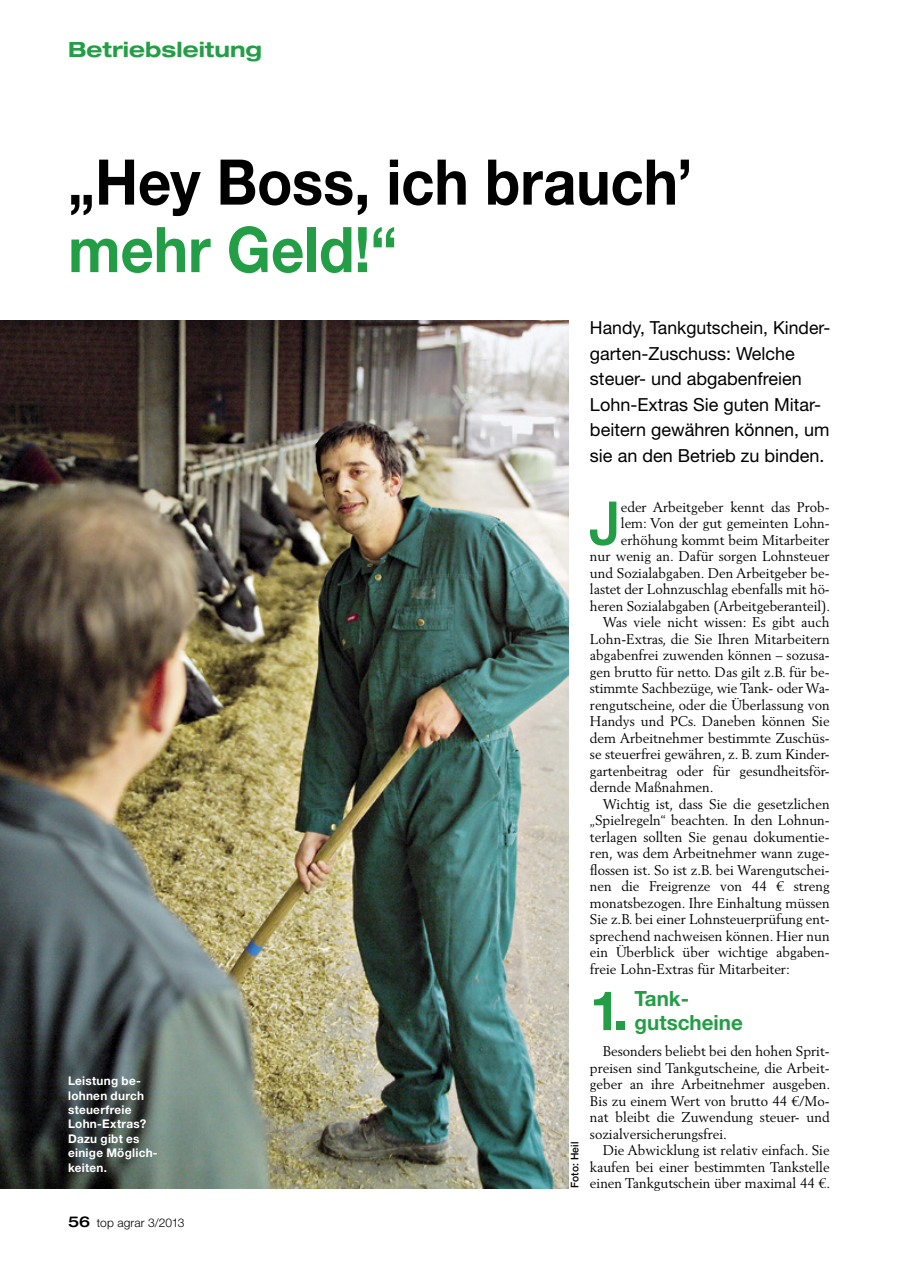
<style>
.page{position:relative;width:902px;height:1263px;background:#fff}
.page>*{position:absolute;margin:0;border:0;box-sizing:border-box;transform-origin:0 0}
.Titel{font:700 63px/67.5px "Helvetica Neue LT";color:#000;scale:.92 1}
.Initial_3zeilig{font:500 60.15px "Helvetica Neue LT";color:#239e46}
.Zwiunterpunkt{font:700 54.6px "Helvetica Neue LT";color:#239e46}
.t1{font:700 expanded 21px "Helvetica Neue LT";color:#239e46}
.Zwiunterpunkt-2{font:700 21px/24px "Helvetica Neue LT";color:#239e46}
.Vorspann{font:18px/25.5px "Helvetica Neue LT";color:#000}
.Bodytext{font:13.95px/16.5px "Berling LT";color:#000;text-align:justify}
.Initial_3zeilig-2{font:13.95px/16.5px "Berling LT";color:#000;text-align:right}
.BU{font:700 12px/14.4px "Helvetica Neue LT";letter-spacing:.02em;color:#fff}
.t2{font:300 12px "Helvetica Neue LT";letter-spacing:.01em;color:#000}
.Bildnachweis{font:500 10.5px "Helvetica Neue LT";letter-spacing:.015em;color:#000}
.s1{color:#239e46}
.s2{font-weight:500;font-stretch:expanded;font-size:15px}
</style>
<div class="page">
<img style="left:0;top:320px;width:568px;height:868px">
<p class="t1" style="left:68px;top:36px;width:195px">Betriebsleitung</p>
<p class="Titel" style="left:68px;top:147px;width:680px">„Hey Boss, ich brauch’ <span class="s1">mehr Geld!“</span></p>
<p class="BU" style="left:68px;top:1073px;width:91px">Leistung be&shy;lohnen durch steuerfreie<br>Lohn-Extras?<br>Dazu gibt es einige Möglich&shy;keiten.</p>
<p class="t2" style="left:68px;top:1215px;width:118px"><span class="s2">56</span> top agrar 3/2013</p>
<p class="Bildnachweis" style="left:568px;top:1188px;width:48px;rotate:-90deg">Foto: Heil</p>
<p class="Vorspann" style="left:590px;top:315px;width:242px">Handy, Tankgutschein, Kinder&shy;garten-Zuschuss: Welche steuer- und abgabenfreien<br>Lohn-Extras Sie guten Mitar&shy;beitern gewähren können, um sie an den Betrieb zu binden.</p>
<p class="Initial_3zeilig" style="left:589px;top:487px;width:33px">J</p>
<p class="Initial_3zeilig-2" style="left:590px;top:498px;width:242px">eder Arbeitgeber kennt das Prob-<br>lem: Von der gut gemeinten Lohn&shy;erhöhung kommt beim Mitarbeiter<br>nur wenig an. Dafür sorgen Lohnsteuer und Sozialabgaben. Den Arbeitgeber be&shy;lastet der Lohnzuschlag ebenfalls mit hö&shy;heren Sozialabgaben (Arbeitgeberanteil).</p>
<p class="Bodytext" style="left:590px;top:614px;width:241px;text-indent:13px">Was viele nicht wissen: Es gibt auch Lohn-Extras, die Sie Ihren Mitarbeitern abgabenfrei zuwenden können – sozusa&shy;gen brutto für netto. Das gilt z.B. für be&shy;stimmte Sachbezüge, wie Tank- oder Wa&shy;rengutscheine, oder die Überlassung von Handys und PCs. Daneben können Sie dem Arbeitnehmer bestimmte Zuschüs&shy;se steuerfrei gewähren, z. B. zum Kinder&shy;gartenbeitrag oder für gesundheitsför&shy;dernde Maßnahmen.</p>
<p class="Bodytext" style="left:590px;top:795px;width:241px;text-indent:13px">Wichtig ist, dass Sie die gesetzlichen „Spielregeln“ beachten. In den Lohnun&shy;terlagen sollten Sie genau dokumentie&shy;ren, was dem Arbeitnehmer wann zuge&shy;flossen ist. So ist z.B. bei Warengutschei&shy;nen die Freigrenze von 44 € streng monatsbezogen. Ihre Einhaltung müssen Sie z.B. bei einer Lohnsteuerprüfung ent&shy;sprechend nachweisen können. Hier nun ein Überblick über wichtige abgaben&shy;freie Lohn-Extras für Mitarbeiter:</p>
<p class="Zwiunterpunkt" style="left:590px;top:977px;width:39px">1.</p>
<p class="Zwiunterpunkt-2" style="left:634px;top:986px;width:110px">Tank&shy;gutscheine</p>
<p class="Bodytext" style="left:590px;top:1043px;width:242px;text-indent:13px">Besonders beliebt bei den hohen Sprit&shy;preisen sind Tankgutscheine, die Arbeit&shy;geber an ihre Arbeitnehmer ausgeben.<br>Bis zu einem Wert von brutto 44 €/Mo&shy;nat bleibt die Zuwendung steuer- und sozialversicherungsfrei.</p>
<p class="Bodytext" style="left:590px;top:1142px;width:242px;text-indent:13px">Die Abwicklung ist relativ einfach. Sie kaufen bei einer bestimmten Tankstelle einen Tankgutschein über maximal 44 €.</p>
</div>
